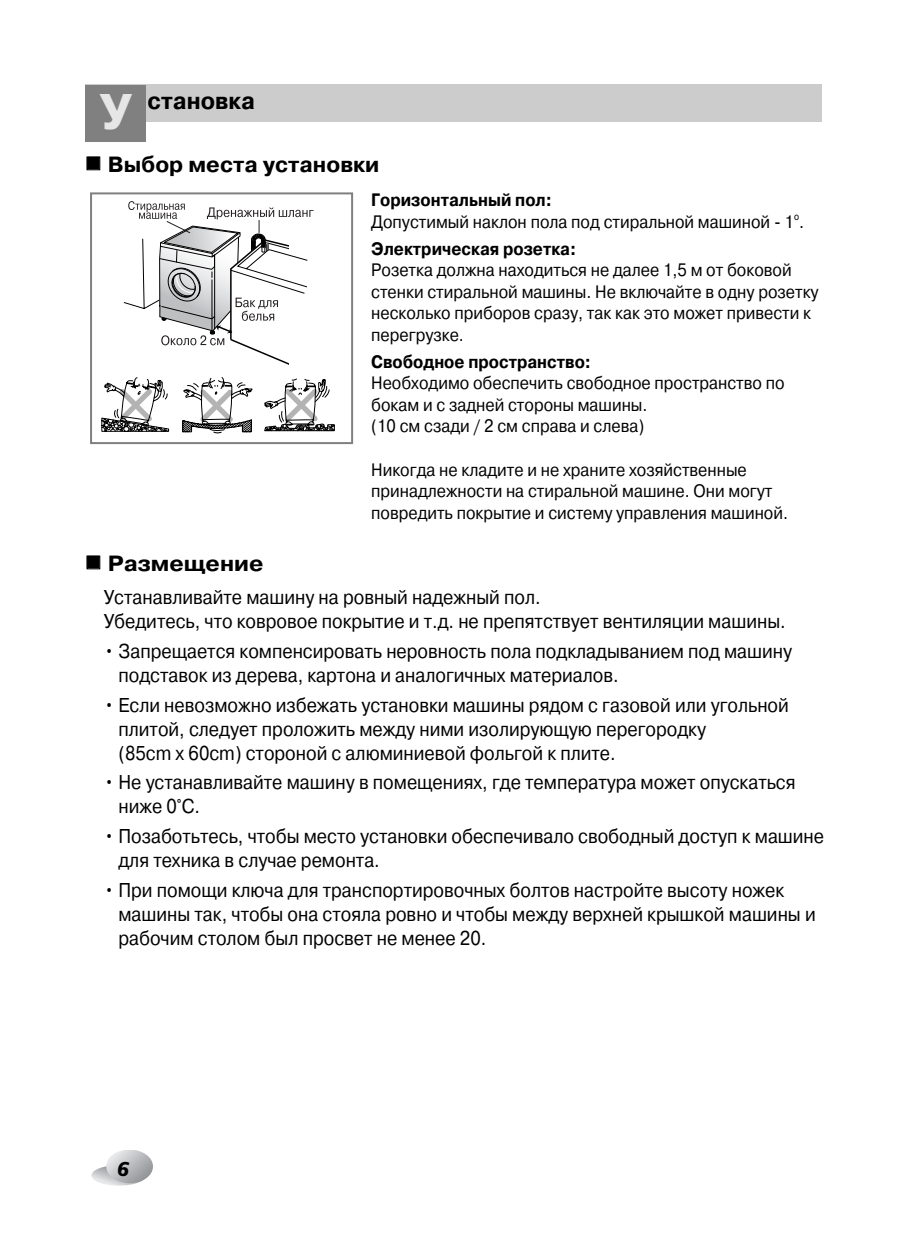
<style>
.page{position:relative;width:906px;height:1246px;background:#fff}
.page>*{position:absolute;margin:0;border:0;box-sizing:border-box;transform-origin:0 0}
.t1{font:700 50px "Pragmatica C";color:#e6e6e6}
.t2{font:700 24px "Pragmatica C";color:#000;scale:.95 1}
.t3{font:700 22px "Pragmatica C";color:#000}
.t4{font:700 22px "Pragmatica C";color:#000;scale:1.05 1}
.t5{font:20px/24px "Pragmatica C";color:#000;scale:.9 1}
.t6{font:italic 900 20px "Frutiger";color:#000}
.t7{font:18px/21.6px "Pragmatica C";color:#000;scale:.9 1}
.t8{font:700 18px "Pragmatica C";color:#000;scale:.9 1}
.s1{font-weight:700}
</style>
<div class="page">
<div style="left:85px;top:85px;width:737px;height:37px;background:#ccc"></div>
<div style="left:85px;top:85px;width:61px;height:57px;background:#808080"></div>
<svg style="left:91px;top:1165px;width:55px;height:21px"></svg>
<svg style="left:106px;top:1151px;width:47px;height:32px"></svg>
<svg style="left:101px;top:377px;width:68px;height:55px"></svg>
<svg style="left:182px;top:377px;width:70px;height:57px"></svg>
<svg style="left:264px;top:379px;width:71px;height:53px"></svg>
<svg style="left:124px;top:201px;width:190px;height:164px"></svg>
<div style="left:90px;top:192px;width:263px;height:252px;border:2px solid #808080"></div>
<h1 class="t1" style="left:99px;top:94px;width:34px">У</h1>
<p class="t2" style="left:148px;top:92px;width:114px">становка</p>
<p class="t3" style="left:108px;top:156px;width:273px">Выбор места установки</p>
<p class="t4" style="left:108px;top:555px;width:150px">Размещение</p>
<p class="t7" style="left:371px;top:191px;width:482px"><span class="s1">Горизонтальный пол:<br></span>Допустимый наклон пола под стиральной машиной - 1<sup>o</sup>.</p>
<p class="t8" style="left:371px;top:242px;width:229px">Электрическая розетка:</p>
<p class="t7" style="left:371px;top:261px;width:499px">Розетка должна находиться не далее 1,5 м от боковой стенки стиральной машины. Не включайте в одну розетку несколько приборов сразу, так как это может привести к перегрузке.</p>
<p class="t8" style="left:371px;top:355px;width:246px">Свободное пространство:</p>
<p class="t7" style="left:371px;top:374px;width:461px">Необходимо обеспечить свободное пространство по бокам и с задней стороны машины.<br>(10 см сзади / 2 см справа и слева)</p>
<p class="t7" style="left:371px;top:460px;width:465px">Никогда не кладите и не храните хозяйственные принадлежности на стиральной машине. Они могут повредить покрытие и систему управления машиной.</p>
<p class="t5" style="left:104px;top:588px;width:759px">Устанавливайте машину на ровный надежный пол.<br>Убедитесь, что ковровое покрытие и т.д. не препятствует вентиляции машины.</p>
<p class="t5" style="left:118px;top:641px;width:750px;text-indent:-15px">• Запрещается компенсировать неровность пола подкладыванием под машину подставок из дерева, картона и аналогичных материалов.</p>
<p class="t5" style="left:118px;top:695px;width:746px;text-indent:-15px">• Если невозможно избежать установки машины рядом с газовой или угольной плитой, следует проложить между ними изолирующую перегородку<br>(85cm х 60cm) стороной с алюминиевой фольгой к плите.</p>
<p class="t5" style="left:118px;top:773px;width:754px;text-indent:-15px">• Не устанавливайте машину в помещениях, где температура может опускаться ниже 0°C.</p>
<p class="t5" style="left:118px;top:826px;width:786px;text-indent:-15px">• Позаботьтесь, чтобы место установки обеспечивало свободный доступ к машине для техника в случае ремонта.</p>
<p class="t5" style="left:118px;top:880px;width:776px;text-indent:-15px">• При помощи ключа для транспортировочных болтов настройте высоту ножек машины так, чтобы она стояла ровно и чтобы между верхней крышкой машины и рабочим столом был просвет не менее 20.</p>
<p class="t6" style="left:117px;top:1161px;width:14px">6</p>
</div>
